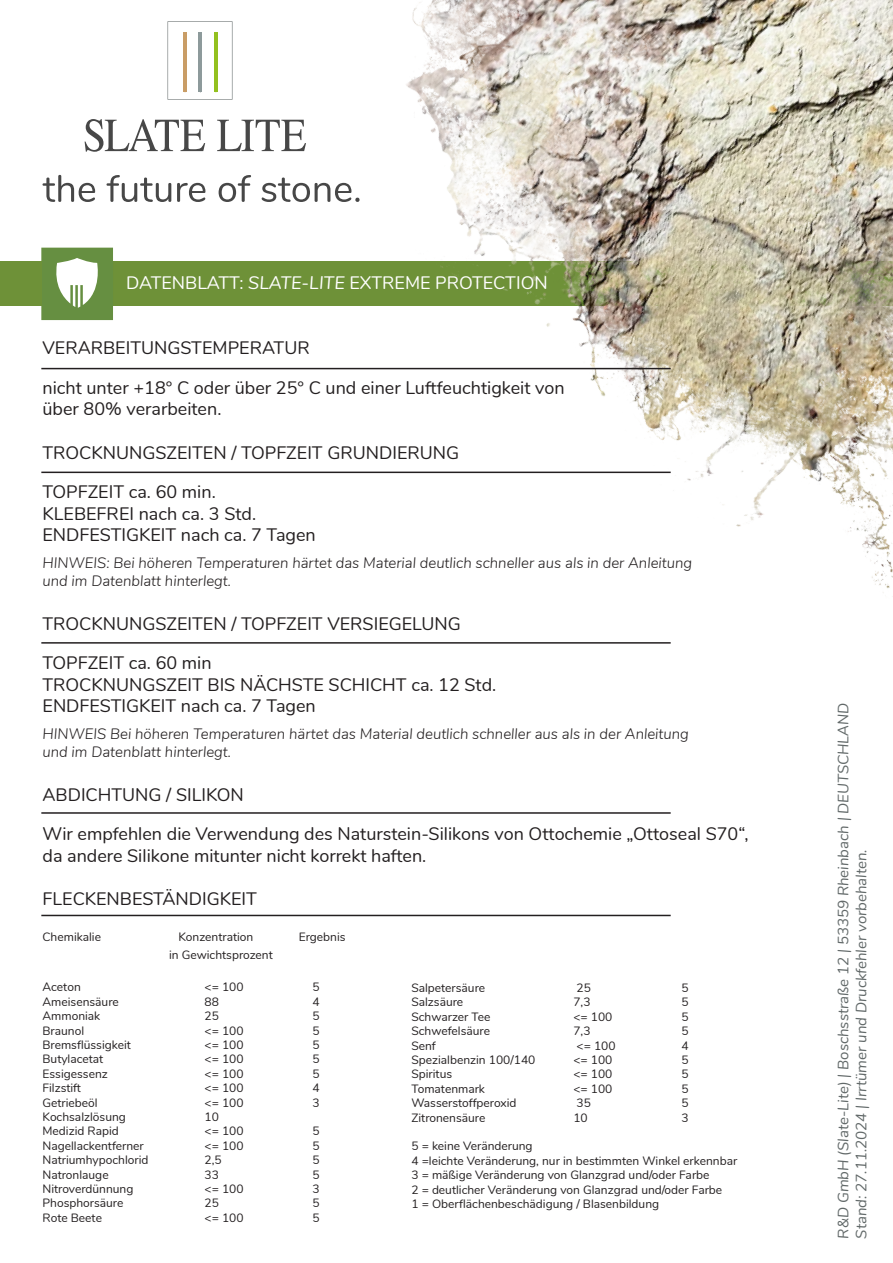
<style>
.page{position:relative;width:893px;height:1263px;background:#fff}
.page>*{position:absolute;margin:0;border:0;box-sizing:border-box;transform-origin:0 0}
.t1{font:18px/21.6px "Nunito";color:#231f20}
.t2{font:18px "Nunito";color:#fff}
.t3{font:italic 300 15px "Nunito";color:#231f20}
.t4{font:italic 15px "Nunito";color:#626969}
.t5{font:12px/14.4px "Nunito";color:#231f20}
.s1{font-style:italic}
</style>
<div class="page">
<div style="left:106px;top:261px;width:787px;height:45px;background:#6e9138"></div>
<img style="left:199px;top:0;width:694px;height:593px">
<svg style="left:85px;top:119px;width:120px;height:33px"></svg>
<svg style="left:217px;top:120px;width:89px;height:31px"></svg>
<svg style="left:168px;top:21px;width:64px;height:79px"></svg>
<svg style="left:43px;top:175px;width:52px;height:27px"></svg>
<svg style="left:107px;top:175px;width:64px;height:27px"></svg>
<svg style="left:177px;top:183px;width:28px;height:19px"></svg>
<svg style="left:219px;top:175px;width:32px;height:27px"></svg>
<svg style="left:262px;top:178px;width:98px;height:24px"></svg>
<svg style="left:41px;top:248px;width:72px;height:72px"></svg>
<div style="left:0;top:261px;width:41px;height:45px;background:#6e9138"></div>
<hr style="left:41px;top:368px;width:630px;height:1px;background:#231f20">
<hr style="left:41px;top:472px;width:630px;height:1px;background:#231f20">
<hr style="left:41px;top:642px;width:630px;height:2px;background:#231f20">
<hr style="left:41px;top:812px;width:630px;height:2px;background:#231f20">
<hr style="left:41px;top:915px;width:630px;height:1px;background:#231f20">
<p class="t2" style="left:126px;top:270px;width:423px">DATENBLATT: <span class="s1">SLATE-LITE</span> EXTREME PROTECTION</p>
<p class="t1" style="left:43px;top:336px;width:269px">VERARBEITUNGSTEMPERATUR</p>
<p class="t1" style="left:43px;top:376px;width:523px">nicht unter +18° C oder über 25° C und einer Luftfeuchtigkeit von über 80% verarbeiten.</p>
<p class="t1" style="left:43px;top:440px;width:418px">TROCKNUNGSZEITEN / TOPFZEIT GRUNDIERUNG</p>
<p class="t1" style="left:43px;top:480px;width:175px">TOPFZEIT ca. 60 min.</p>
<p class="t1" style="left:43px;top:502px;width:215px">KLEBEFREI nach ca. 3 Std.</p>
<p class="t1" style="left:43px;top:523px;width:275px">ENDFESTIGKEIT nach ca. 7 Tagen</p>
<p class="t3" style="left:43px;top:552px;width:651px">HINWEIS: Bei höheren Temperaturen härtet das Material deutlich schneller aus als in der Anleitung</p>
<p class="t3" style="left:43px;top:570px;width:190px">und im Datenblatt hinterlegt.</p>
<p class="t1" style="left:43px;top:611px;width:420px">TROCKNUNGSZEITEN / TOPFZEIT VERSIEGELUNG</p>
<p class="t1" style="left:43px;top:651px;width:171px">TOPFZEIT ca. 60 min</p>
<p class="t1" style="left:43px;top:673px;width:455px">TROCKNUNGSZEIT BIS NÄCHSTE SCHICHT ca. 12 Std.</p>
<p class="t1" style="left:43px;top:694px;width:275px">ENDFESTIGKEIT nach ca. 7 Tagen</p>
<p class="t3" style="left:43px;top:723px;width:648px">HINWEIS Bei höheren Temperaturen härtet das Material deutlich schneller aus als in der Anleitung</p>
<p class="t3" style="left:43px;top:741px;width:190px">und im Datenblatt hinterlegt.</p>
<p class="t1" style="left:43px;top:782px;width:203px">ABDICHTUNG / SILIKON</p>
<p class="t1" style="left:43px;top:822px;width:708px">Wir empfehlen die Verwendung des Naturstein-Silikons von Ottochemie „Ottoseal S70“,</p>
<p class="t1" style="left:43px;top:844px;width:385px">da andere Silikone mitunter nicht korrekt haften.</p>
<p class="t1" style="left:43px;top:887px;width:216px">FLECKENBESTÄNDIGKEIT</p>
<p class="t5" style="left:43px;top:929px;width:60px">Chemikalie</p>
<p class="t5" style="left:178px;top:929px;width:76px">Konzentration</p>
<p class="t5" style="left:299px;top:929px;width:48px">Ergebnis</p>
<p class="t5" style="left:169px;top:947px;width:105px">in Gewichtsprozent</p>
<p class="t5" style="left:43px;top:979px;width:40px">Aceton</p>
<p class="t5" style="left:205px;top:979px;width:41px">&lt;= 100</p>
<p class="t5" style="left:313px;top:979px;width:9px">5</p>
<p class="t5" style="left:43px;top:994px;width:78px">Ameisensäure</p>
<p class="t5" style="left:205px;top:994px;width:16px">88</p>
<p class="t5" style="left:313px;top:994px;width:9px">4</p>
<p class="t5" style="left:43px;top:1008px;width:59px">Ammoniak</p>
<p class="t5" style="left:205px;top:1008px;width:16px">25</p>
<p class="t5" style="left:313px;top:1008px;width:9px">5</p>
<p class="t5" style="left:43px;top:1022px;width:43px">Braunol</p>
<p class="t5" style="left:205px;top:1022px;width:41px">&lt;= 100</p>
<p class="t5" style="left:313px;top:1022px;width:9px">5</p>
<p class="t5" style="left:43px;top:1037px;width:90px">Bremsflüssigkeit</p>
<p class="t5" style="left:205px;top:1037px;width:41px">&lt;= 100</p>
<p class="t5" style="left:313px;top:1037px;width:9px">5</p>
<p class="t5" style="left:43px;top:1051px;width:62px">Butylacetat</p>
<p class="t5" style="left:205px;top:1051px;width:41px">&lt;= 100</p>
<p class="t5" style="left:313px;top:1051px;width:9px">5</p>
<p class="t5" style="left:43px;top:1066px;width:67px">Essigessenz</p>
<p class="t5" style="left:205px;top:1066px;width:41px">&lt;= 100</p>
<p class="t5" style="left:313px;top:1066px;width:9px">5</p>
<p class="t5" style="left:43px;top:1080px;width:40px">Filzstift</p>
<p class="t5" style="left:205px;top:1080px;width:41px">&lt;= 100</p>
<p class="t5" style="left:313px;top:1080px;width:9px">4</p>
<p class="t5" style="left:43px;top:1094px;width:57px">Getriebeöl</p>
<p class="t5" style="left:205px;top:1094px;width:41px">&lt;= 100</p>
<p class="t5" style="left:313px;top:1094px;width:9px">3</p>
<p class="t5" style="left:43px;top:1109px;width:85px">Kochsalzlösung</p>
<p class="t5" style="left:205px;top:1109px;width:16px">10</p>
<p class="t5" style="left:43px;top:1123px;width:78px">Medizid Rapid</p>
<p class="t5" style="left:205px;top:1123px;width:41px">&lt;= 100</p>
<p class="t5" style="left:313px;top:1123px;width:9px">5</p>
<p class="t5" style="left:43px;top:1138px;width:103px">Nagellackentferner</p>
<p class="t5" style="left:205px;top:1138px;width:41px">&lt;= 100</p>
<p class="t5" style="left:313px;top:1138px;width:9px">5</p>
<p class="t5" style="left:43px;top:1152px;width:107px">Natriumhypochlorid</p>
<p class="t5" style="left:205px;top:1152px;width:19px">2,5</p>
<p class="t5" style="left:313px;top:1152px;width:9px">5</p>
<p class="t5" style="left:43px;top:1166px;width:68px">Natronlauge</p>
<p class="t5" style="left:205px;top:1166px;width:16px">33</p>
<p class="t5" style="left:313px;top:1166px;width:9px">5</p>
<p class="t5" style="left:43px;top:1181px;width:92px">Nitroverdünnung</p>
<p class="t5" style="left:205px;top:1181px;width:41px">&lt;= 100</p>
<p class="t5" style="left:313px;top:1181px;width:9px">3</p>
<p class="t5" style="left:43px;top:1195px;width:82px">Phosphorsäure</p>
<p class="t5" style="left:205px;top:1195px;width:16px">25</p>
<p class="t5" style="left:313px;top:1195px;width:9px">5</p>
<p class="t5" style="left:43px;top:1210px;width:61px">Rote Beete</p>
<p class="t5" style="left:205px;top:1210px;width:41px">&lt;= 100</p>
<p class="t5" style="left:313px;top:1210px;width:9px">5</p>
<p class="t5" style="left:411px;top:980px;width:75px">Salpetersäure</p>
<p class="t5" style="left:576px;top:980px;width:16px">25</p>
<p class="t5" style="left:681px;top:980px;width:9px">5</p>
<p class="t5" style="left:411px;top:994px;width:53px">Salzsäure</p>
<p class="t5" style="left:573px;top:994px;width:19px">7,3</p>
<p class="t5" style="left:681px;top:994px;width:9px">5</p>
<p class="t5" style="left:411px;top:1009px;width:81px">Schwarzer Tee</p>
<p class="t5" style="left:573px;top:1009px;width:41px">&lt;= 100</p>
<p class="t5" style="left:681px;top:1009px;width:9px">5</p>
<p class="t5" style="left:411px;top:1023px;width:80px">Schwefelsäure</p>
<p class="t5" style="left:573px;top:1023px;width:19px">7,3</p>
<p class="t5" style="left:681px;top:1023px;width:9px">5</p>
<p class="t5" style="left:411px;top:1037px;width:26px">Senf</p>
<p class="t5" style="left:576px;top:1037px;width:41px">&lt;= 100</p>
<p class="t5" style="left:681px;top:1037px;width:9px">4</p>
<p class="t5" style="left:411px;top:1052px;width:126px">Spezialbenzin 100/140</p>
<p class="t5" style="left:573px;top:1052px;width:41px">&lt;= 100</p>
<p class="t5" style="left:681px;top:1052px;width:9px">5</p>
<p class="t5" style="left:411px;top:1066px;width:42px">Spiritus</p>
<p class="t5" style="left:573px;top:1066px;width:41px">&lt;= 100</p>
<p class="t5" style="left:681px;top:1066px;width:9px">5</p>
<p class="t5" style="left:411px;top:1081px;width:75px">Tomatenmark</p>
<p class="t5" style="left:573px;top:1081px;width:41px">&lt;= 100</p>
<p class="t5" style="left:681px;top:1081px;width:9px">5</p>
<p class="t5" style="left:411px;top:1095px;width:107px">Wasserstoffperoxid</p>
<p class="t5" style="left:576px;top:1095px;width:16px">35</p>
<p class="t5" style="left:681px;top:1095px;width:9px">5</p>
<p class="t5" style="left:411px;top:1109px;width:75px">Zitronensäure</p>
<p class="t5" style="left:573px;top:1109px;width:16px">10</p>
<p class="t5" style="left:681px;top:1109px;width:9px">3</p>
<p class="t5" style="left:411px;top:1138px;width:123px">5 = keine Veränderung</p>
<p class="t5" style="left:411px;top:1153px;width:327px">4 =leichte Veränderung, nur in bestimmten Winkel erkennbar 3 = mäßige Veränderung von Glanzgrad und/oder Farbe<br>2 = deutlicher Veränderung von Glanzgrad und/oder Farbe<br>1 = Oberflächenbeschädigung / Blasenbildung</p>
<p class="t4" style="left:832px;top:1238px;width:537px;rotate:-90deg">R&amp;D GmbH (Slate-Lite) | Boschsstraße 12 | 53359 Rheinbach | DEUTSCHLAND</p>
<p class="t4" style="left:850px;top:1238px;width:391px;rotate:-90deg">Stand: 27.11.2024 | Irrtümer und Druckfehler vorbehalten.</p>
</div>
